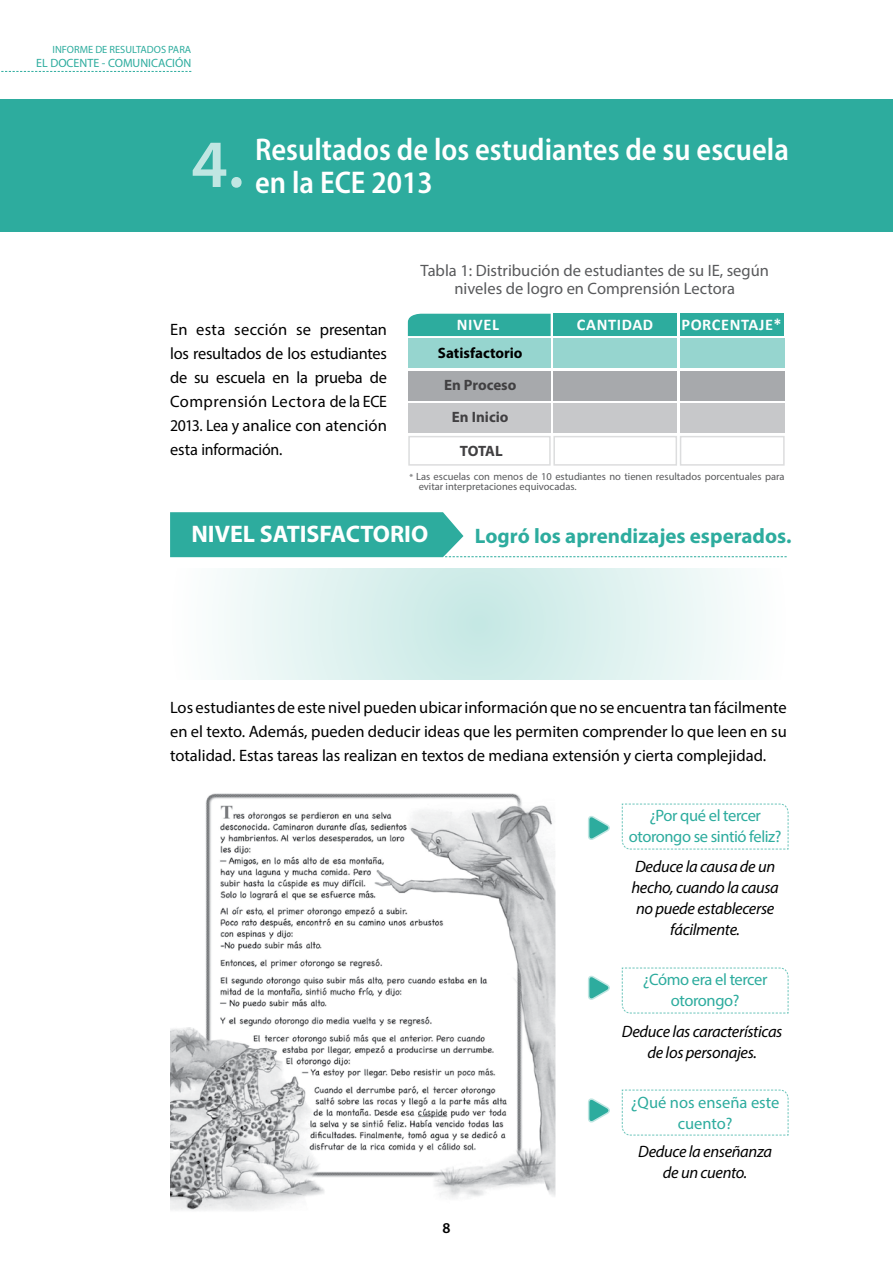
<style>
.page{position:relative;width:893px;height:1263px;background:#fff}
.page>*{position:absolute;margin:0;border:0;box-sizing:border-box;transform-origin:0 0}
.t1{font:600 semi-condensed 31.5px "Myriad Pro";color:#fff}
.t2{font:700 24px "Myriad Pro";color:#fff}
.t3{font:700 21px "Myriad Pro";color:#2dac9e}
.t4{font:16.5px/24px "Myriad Pro";color:#000;text-align:justify}
.t5{font:italic 16.5px/21px "Myriad Pro";letter-spacing:-.02em;color:#000;text-align:center}
.t6{font:16.5px/18px "Myriad Pro";color:#58595b;text-align:center}
.t7{font:16.5px/21px "Myriad Pro";letter-spacing:-.025em;color:#2dac9e;text-align:center}
.t8{font:16.5px/21px "Myriad Pro";color:#2dac9e;text-align:center}
.t9{font:700 16.35px "Calibri";letter-spacing:.04em;color:#fff}
.t10{font:700 15px/31.7px "Myriad Pro";color:#414042;text-align:center}
.t11{font:700 15px "Myriad Pro";color:#000}
.t12{font:600 15px "Myriad Pro";color:#000}
.t13{font:12px "Myriad Pro";color:#2dac9e}
.t14{font:10.5px/10.5px "Myriad Pro";color:#58595b}
.t15{font:10.5px "Myriad Pro";color:#2dac9e}
.s1{font-size:9px}
</style>
<div class="page">
<svg style="left:1px;top:71px;width:190px;height:1px"></svg>
<img style="left:170px;top:793px;width:386px;height:418px">
<svg style="left:224px;top:568px;width:510px;height:111px;background:#ddf1ef"></svg>
<svg style="left:621px;top:803px;width:168px;height:47px"></svg>
<svg style="left:621px;top:967px;width:168px;height:47px"></svg>
<svg style="left:621px;top:1089px;width:168px;height:47px"></svg>
<div style="left:553px;top:314px;width:124px;height:22px;background:#2dac9e"></div>
<div style="left:408px;top:314px;width:143px;height:22px;background:#2dac9e"></div>
<div style="left:680px;top:314px;width:103px;height:22px;background:#2dac9e"></div>
<div style="left:553px;top:371px;width:124px;height:30px;background:#a7a9ac"></div>
<div style="left:553px;top:403px;width:124px;height:30px;background:#c7c8ca"></div>
<div style="left:553px;top:436px;width:124px;height:30px;border:2px solid #dcddde"></div>
<div style="left:553px;top:338px;width:124px;height:30px;background:#96d5cf"></div>
<div style="left:680px;top:371px;width:105px;height:30px;background:#a7a9ac"></div>
<div style="left:680px;top:403px;width:105px;height:30px;background:#c7c8ca"></div>
<div style="left:680px;top:436px;width:105px;height:30px;border:2px solid #dcddde"></div>
<div style="left:680px;top:338px;width:105px;height:30px;background:#96d5cf"></div>
<div style="left:408px;top:338px;width:143px;height:30px;background:#96d5cf"></div>
<div style="left:408px;top:371px;width:143px;height:30px;background:#a7a9ac"></div>
<div style="left:408px;top:403px;width:143px;height:30px;background:#c7c8ca"></div>
<div style="left:408px;top:436px;width:143px;height:30px;border:2px solid #dcddde"></div>
<div style="left:0;top:100px;width:893px;height:132px;background:#2dac9e"></div>
<svg style="left:170px;top:512px;width:617px;height:45px"></svg>
<svg style="left:588px;top:816px;width:22px;height:24px"></svg>
<svg style="left:588px;top:975px;width:22px;height:25px"></svg>
<svg style="left:588px;top:1098px;width:22px;height:25px"></svg>
<p class="t15" style="left:53px;top:43px;width:140px">INFORME DE RESULTADOS PARA</p>
<p class="t13" style="left:36px;top:55px;width:157px">EL DOCENTE - COMUNICACIÓN</p>
<h1 class="t1" style="left:255px;top:129px;width:535px">Resultados de los estudiantes de su escuela</h1>
<h1 class="t1" style="left:191px;top:162px;width:243px"><sup>4.</sup> en la ECE 2013</h1>
<p class="t4" style="left:170px;top:317px;width:218px">En esta sección se presentan los resultados de los estudiantes de su escuela en la prueba de Comprensión Lectora de la ECE 2013. Lea y analice con atención esta información.</p>
<p class="t6" style="left:420px;top:261px;width:350px">Tabla 1: Distribución de estudiantes de su IE, según niveles de logro en Comprensión Lectora</p>
<p class="t9" style="left:457px;top:315px;width:44px">NIVEL</p>
<p class="t9" style="left:577px;top:315px;width:78px">CANTIDAD</p>
<p class="t9" style="left:681px;top:315px;width:102px">PORCENTAJE*</p>
<p class="t11" style="left:438px;top:343px;width:86px">Satisfactorio</p>
<p class="t10" style="left:444px;top:369px;width:74px">En Proceso<br>En Inicio</p>
<p class="t10" style="left:460px;top:435px;width:44px">TOTAL</p>
<p class="t14" style="left:419px;top:471px;width:367px;text-indent:-9px"><span class="s1">*</span> Las escuelas con menos de 10 estudiantes no tienen resultados porcentuales para evitar interpretaciones equivocadas.</p>
<h2 class="t2" style="left:191px;top:518px;width:238px">NIVEL SATISFACTORIO</h2>
<p class="t3" style="left:475px;top:522px;width:318px">Logró los aprendizajes esperados.</p>
<p class="t4" style="left:170px;top:695px;width:618px">Los estudiantes de este nivel pueden ubicar información que no se encuentra tan fácilmente en el texto. Además, pueden deducir ideas que les permiten comprender lo que leen en su totalidad. Estas tareas las realizan en textos de mediana extensión y cierta complejidad.</p>
<p class="t7" style="left:629px;top:805px;width:154px">¿Por qué el tercer otorongo se sintió feliz?</p>
<p class="t5" style="left:631px;top:856px;width:149px">Deduce la causa de un hecho, cuando la causa no puede establecerse fácilmente.</p>
<p class="t7" style="left:643px;top:969px;width:126px">¿Cómo era el tercer otorongo?</p>
<p class="t5" style="left:622px;top:1020px;width:162px">Deduce las características de los personajes.</p>
<p class="t8" style="left:631px;top:1091px;width:150px">¿Qué nos enseña este cuento?</p>
<p class="t12" style="left:442px;top:1219px;width:10px">8</p>
<p class="t5" style="left:638px;top:1141px;width:136px">Deduce la enseñanza de un cuento.</p>
</div>
